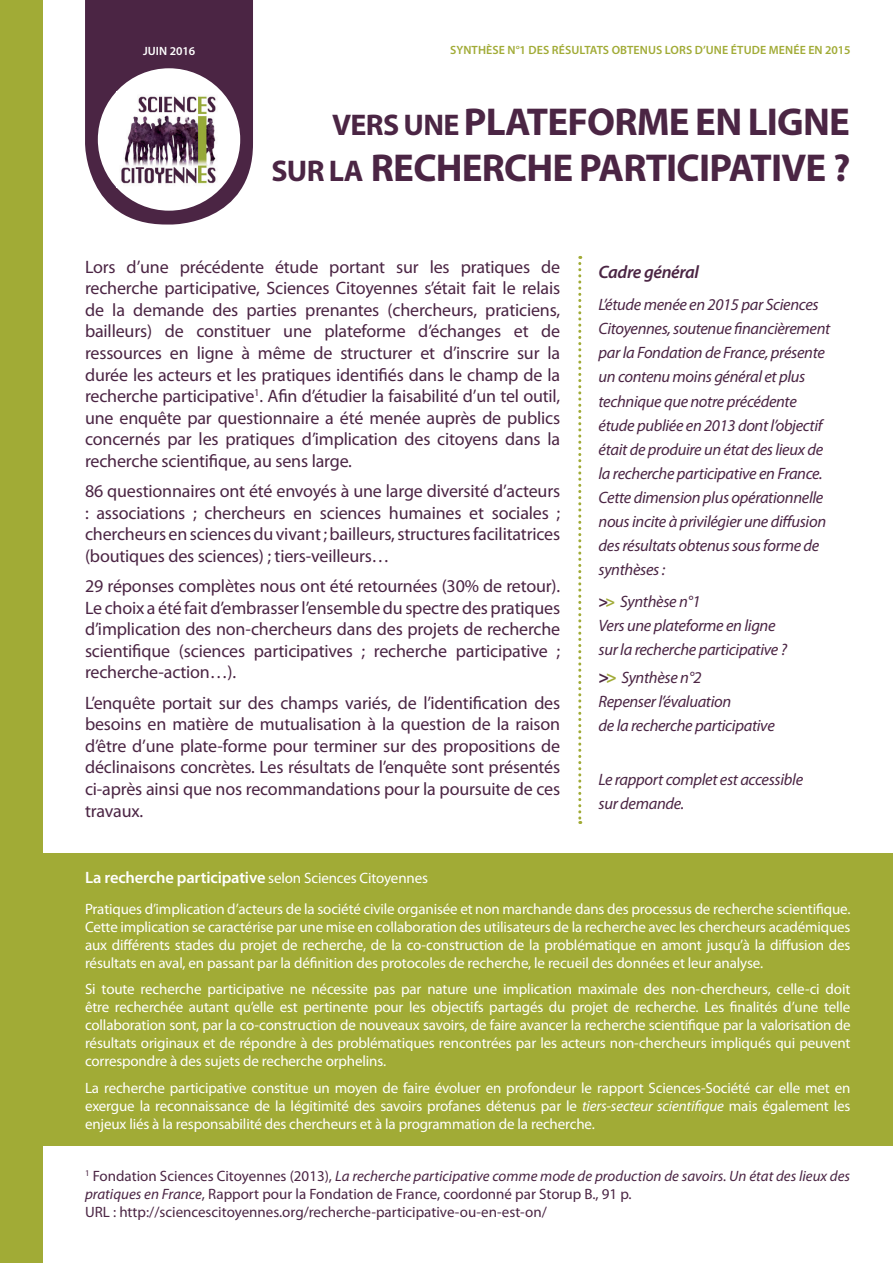
<style>
.page{position:relative;width:893px;height:1263px;background:#fff}
.page>*{position:absolute;margin:0;border:0;box-sizing:border-box;transform-origin:0 0}
.t1{font:700 39px/46.5px "Myriad Pro";letter-spacing:-.02em;color:#4b2544;text-align:right}
.t2{font:18px/21.6px "Myriad Pro";letter-spacing:-.01em;color:#4b2544;text-align:justify}
.t3{font:italic 600 18px "Myriad Pro";letter-spacing:-.02em;color:#4b2544}
.t4{font:italic 16.5px/24px "Myriad Pro";letter-spacing:-.02em;color:#4b2544}
.t5{font:600 16.5px "Myriad Pro";letter-spacing:-.01em;color:#fff}
.t6{font:15px/18px "Myriad Pro";letter-spacing:-.01em;color:#fff;text-align:justify}
.t7{font:15px/18px "Myriad Pro";color:#4b2544}
.t8{font:600 12px "Myriad Pro";letter-spacing:.01em;color:#a1ab36}
.t9{font:600 12px "Myriad Pro";color:#fff}
.s1{font-size:30px}
.s2{font-weight:700;font-style:normal}
.s3{font-weight:700;font-style:normal;color:#a1ab36}
.s4{font-weight:700;font-style:normal;font-size:18px}
.s5{font-weight:700;font-style:normal;font-size:18px;color:#a1ab36}
.s6{font-weight:400;font-size:15px}
.s7{font-style:italic}
</style>
<div class="page">
<svg style="left:85px;top:0;width:168px;height:225px;background:#61405b"></svg>
<div style="left:98px;top:68px;width:142px;height:143px;background:#fff;border-radius:50%"></div>
<img style="left:121px;top:96px;width:95px;height:88px">
<div style="left:0;top:0;width:43px;height:1263px;background:#a1ab36"></div>
<div style="left:43px;top:853px;width:850px;height:293px;background:#a1ab36"></div>
<svg style="left:578px;top:256px;width:3px;height:568px"></svg>
<p class="t9" style="left:143px;top:43px;width:54px">JUIN 2016</p>
<p class="t8" style="left:450px;top:42px;width:402px">SYNTHÈSE N°1 DES RÉSULTATS OBTENUS LORS D’UNE ÉTUDE MENÉE EN 2015</p>
<h1 class="t1" style="left:271px;top:97px;width:581px"><span class="s1">VERS UNE</span> PLATEFORME EN LIGNE<br><span class="s1">SUR LA</span> RECHERCHE PARTICIPATIVE ?</h1>
<p class="t2" style="left:85px;top:255px;width:477px">Lors d’une précédente étude portant sur les pratiques de recherche participative, Sciences Citoyennes s’était fait le relais de la demande des parties prenantes (chercheurs, praticiens, bailleurs) de constituer une plateforme d’échanges et de ressources en ligne à même de structurer et d’inscrire sur la durée les acteurs et les pratiques identifiés dans le champ de la recherche participative<sup>1</sup>. Afin d’étudier la faisabilité d’un tel outil, une enquête par questionnaire a été menée auprès de publics concernés par les pratiques d’implication des citoyens dans la recherche scientifique, au sens large.</p>
<p class="t2" style="left:85px;top:480px;width:477px">86 questionnaires ont été envoyés à une large diversité d’acteurs : associations ; chercheurs en sciences humaines et sociales ; chercheurs en sciences du vivant ; bailleurs, structures facilitatrices (boutiques des sciences) ; tiers-veilleurs…</p>
<p class="t2" style="left:85px;top:575px;width:477px">29 réponses complètes nous ont été retournées (30% de retour).<br>Le choix a été fait d’embrasser l’ensemble du spectre des pratiques d’implication des non-chercheurs dans des projets de recherche scientifique (sciences participatives ; recherche participative ; recherche-action…).</p>
<p class="t2" style="left:85px;top:691px;width:477px">L’enquête portait sur des champs variés, de l’identification des besoins en matière de mutualisation à la question de la raison d’être d’une plate-forme pour terminer sur des propositions de déclinaisons concrètes. Les résultats de l’enquête sont présentés ci-après ainsi que nos recommandations pour la poursuite de ces travaux.</p>
<p class="t3" style="left:598px;top:260px;width:102px">Cadre général</p>
<p class="t4" style="left:598px;top:293px;width:233px">L’étude menée en 2015 par Sciences Citoyennes, soutenue financièrement par la Fondation de France, présente un contenu moins général et plus technique que notre précédente étude publiée en 2013 dont l’objectif était de produire un état des lieux de la recherche participative en France.<br>Cette dimension plus opérationnelle nous incite à privilégier une diffusion des résultats obtenus sous forme de synthèses :</p>
<p class="t4" style="left:598px;top:589px;width:190px"><span class="s2">&gt;</span><span class="s3">&gt;</span> Synthèse n°1<br>Vers une plateforme en ligne sur la recherche participative ?</p>
<p class="t4" style="left:598px;top:665px;width:178px"><span class="s4">&gt;</span><span class="s5">&gt;</span> Synthèse n°2<br>Repenser l’évaluation<br>de la recherche participative</p>
<p class="t4" style="left:598px;top:767px;width:206px">Le rapport complet est accessible sur demande.</p>
<p class="t5" style="left:85px;top:867px;width:344px">La recherche participative <span class="s6">selon Sciences Citoyennes</span></p>
<p class="t6" style="left:85px;top:899px;width:767px">Pratiques d’implication d’acteurs de la société civile organisée et non marchande dans des processus de recherche scientifique.<br>Cette implication se caractérise par une mise en collaboration des utilisateurs de la recherche avec les chercheurs académiques aux différents stades du projet de recherche, de la co-construction de la problématique en amont jusqu’à la diffusion des résultats en aval, en passant par la définition des protocoles de recherche, le recueil des données et leur analyse.</p>
<p class="t6" style="left:85px;top:980px;width:767px">Si toute recherche participative ne nécessite pas par nature une implication maximale des non-chercheurs, celle-ci doit être recherchée autant qu’elle est pertinente pour les objectifs partagés du projet de recherche. Les finalités d’une telle collaboration sont, par la co-construction de nouveaux savoirs, de faire avancer la recherche scientifique par la valorisation de résultats originaux et de répondre à des problématiques rencontrées par les acteurs non-chercheurs impliqués qui peuvent correspondre à des sujets de recherche orphelins.</p>
<p class="t6" style="left:85px;top:1078px;width:767px">La recherche participative constitue un moyen de faire évoluer en profondeur le rapport Sciences-Société car elle met en exergue la reconnaissance de la légitimité des savoirs profanes détenus par le <span class="s7">tiers-secteur scientifique</span> mais également les enjeux liés à la responsabilité des chercheurs et à la programmation de la recherche.</p>
<p class="t7" style="left:85px;top:1166px;width:767px"><sup>1</sup> Fondation Sciences Citoyennes (2013), <span class="s7">La recherche participative comme mode de production de savoirs. Un état des lieux des pratiques en France</span>, Rapport pour la Fondation de France, coordonné par Storup B., 91 p.<br>URL : http://sciencescitoyennes.org/recherche-participative-ou-en-est-on/</p>
</div>
